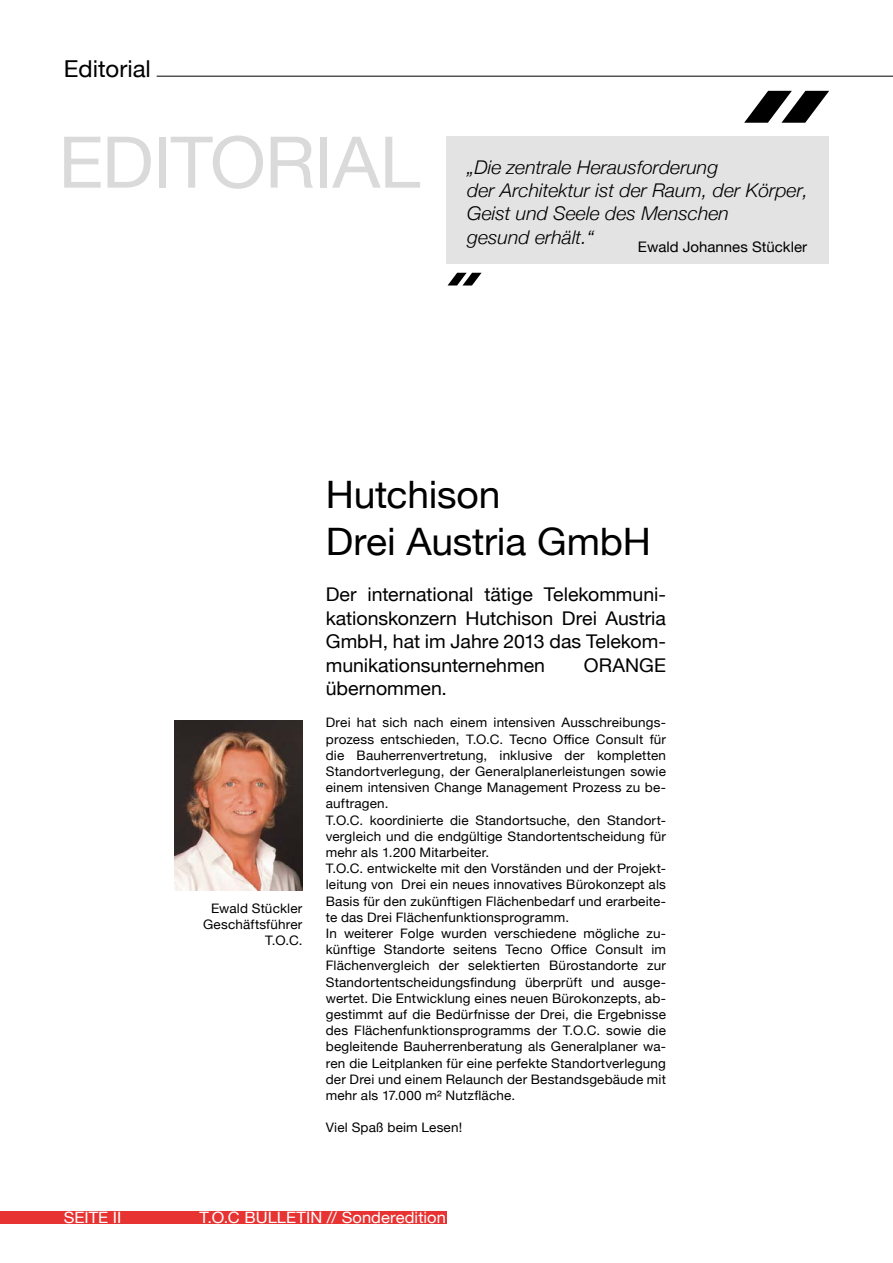
<style>
.page{position:relative;width:893px;height:1263px;background:#fff}
.page>*{position:absolute;margin:0;border:0;box-sizing:border-box;transform-origin:0 0}
.t1{font:71.25px "Helvetica Neue";letter-spacing:-.01em;color:#dadada}
.t2{font:37.8px/46.8px "Helvetica Neue";letter-spacing:-.005em;color:#000}
.t3{font:23.25px "Helvetica Neue";color:#000}
.t4{font:18.9px/23.4px "Helvetica Neue";color:#000;text-align:justify}
.t5{font:italic 300 18.9px/23.4px "Helvetica Neue";color:#000}
.t6{font:15.6px "Helvetica Neue";letter-spacing:.005em;color:#fff;scale:1.05 1}
.t7{font:14.55px "Helvetica Neue";color:#000}
.t8{font:13.05px/16.2px "Helvetica Neue";letter-spacing:.01em;color:#000}
</style>
<div class="page">
<div style="left:0;top:1211px;width:446px;height:13px;background:#e73433"></div>
<hr style="left:157px;top:76px;width:736px;height:1px;background:#000">
<img style="left:175px;top:720px;width:127px;height:170px">
<div style="left:446px;top:137px;width:383px;height:127px;background:#e3e3e3"></div>
<svg style="left:744px;top:91px;width:85px;height:32px"></svg>
<svg style="left:448px;top:273px;width:34px;height:12px"></svg>
<h3 class="t3" style="left:64px;top:52px;width:89px">Editorial</h3>
<h1 class="t1" style="left:58px;top:111px;width:363px">EDITORIAL</h1>
<h3 class="t5" style="left:467px;top:154px;width:342px">„Die zentrale Herausforderung<br>der Architektur ist der Raum, der Körper,<br>Geist und Seele des Menschen<br>gesund erhält.“</h3>
<p class="t7" style="left:638px;top:237px;width:171px">Ewald Johannes Stückler</p>
<p class="t8" style="left:203px;top:901px;width:101px;text-align:right">Ewald Stückler<br>Geschäftsführer<br>T.O.C.</p>
<h2 class="t2" style="left:326px;top:473px;width:327px">Hutchison<br>Drei Austria GmbH</h2>
<h3 class="t4" style="left:326px;top:584px;width:342px">Der international tätige Telekommuni&shy;kationskonzern Hutchison Drei Austria GmbH, hat im Jahre 2013 das Telekom&shy;munikationsunternehmen</h3>
<h3 class="t4" style="left:584px;top:654px;width:84px">ORANGE</h3>
<h3 class="t4" style="left:326px;top:678px;width:123px">übernommen.</h3>
<p class="t8" style="left:326px;top:715px;width:342px">Drei hat sich nach einem intensiven Ausschreibungs&shy;prozess entschieden, T.O.C. Tecno Office Consult für die Bauherrenvertretung, inklusive der kompletten Standortverlegung, der Generalplanerleistungen sowie einem intensiven Change Management Prozess zu be&shy;auftragen.<br>T.O.C. koordinierte die Standortsuche, den Standort&shy;vergleich und die endgültige Standortentscheidung für mehr als 1.200 Mitarbeiter.<br>T.O.C. entwickelte mit den Vorständen und der Projekt&shy;leitung von Drei ein neues innovatives Bürokonzept als Basis für den zukünftigen Flächenbedarf und erarbeite&shy;te das Drei Flächenfunktionsprogramm.<br>In weiterer Folge wurden verschiedene mögliche zu&shy;künftige Standorte seitens Tecno Office Consult im Flächenvergleich der selektierten Bürostandorte zur Standortentscheidungsfindung überprüft und ausge&shy;wertet. Die Entwicklung eines neuen Bürokonzepts, ab&shy;gestimmt auf die Bedürfnisse der Drei, die Ergebnisse des Flächenfunktionsprogramms der T.O.C. sowie die begleitende Bauherrenberatung als Generalplaner wa&shy;ren die Leitplanken für eine perfekte Standortverlegung der Drei und einem Relaunch der Bestandsgebäude mit mehr als 17.000 m² Nutzfläche.</p>
<p class="t8" style="left:326px;top:1120px;width:138px">Viel Spaß beim Lesen!</p>
<p class="t6" style="left:64px;top:1206px;width:56px">SEITE II</p>
<p class="t6" style="left:199px;top:1206px;width:236px">T.O.C BULLETIN // Sonderedition</p>
</div>
